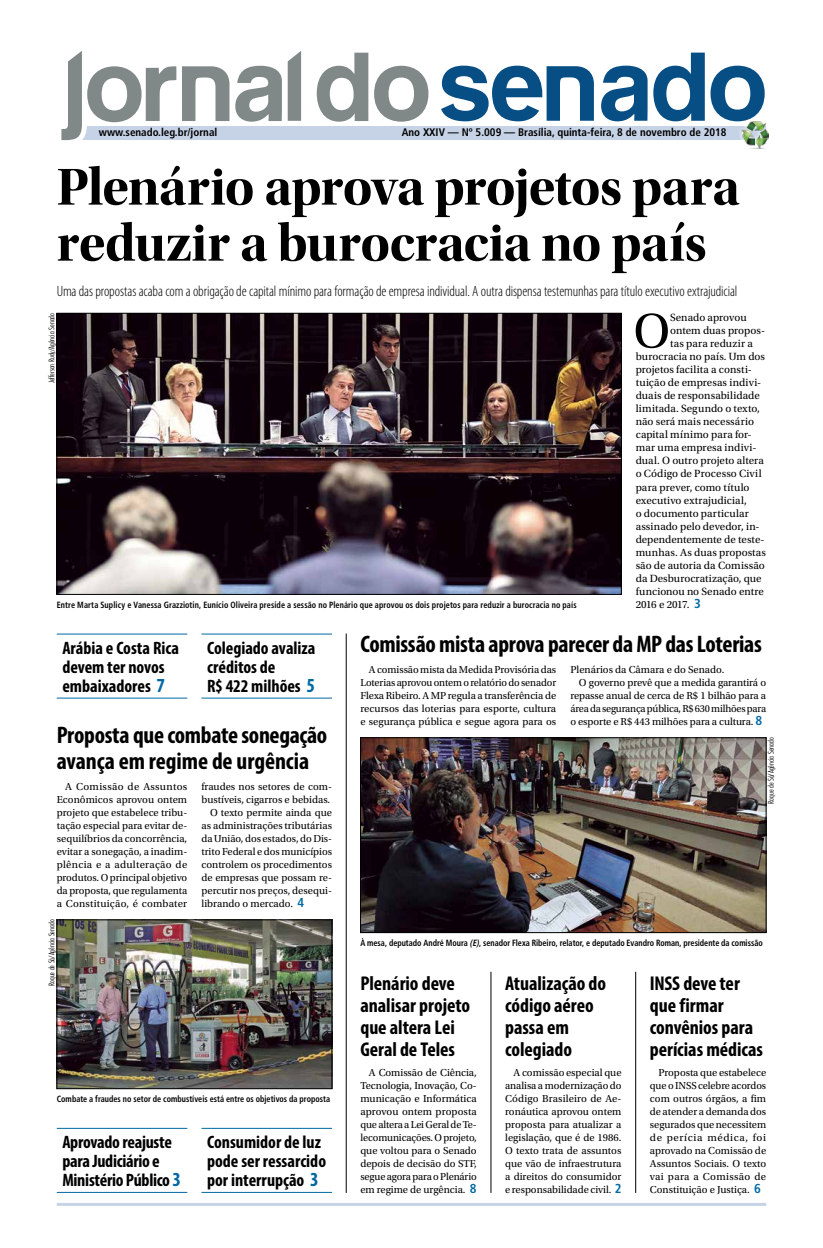
<style>
.page{position:relative;width:823px;height:1248px;background:#fff}
.page>*{position:absolute;margin:0;border:0;box-sizing:border-box;transform-origin:0 0}
.t1{font:54px/56px "Utopia Std Bold Disp";letter-spacing:-.015em;color:#000}
.t2{font:50.8px "Utopia Std";color:#000}
.t3{font:700 condensed 24px/26px "Myriad Pro";letter-spacing:-.01em;color:#000}
.t4{font:700 condensed 20px/22px "Myriad Pro";letter-spacing:-.005em;color:#000}
.t5{font:700 condensed 18px/19px "Myriad Pro";letter-spacing:-.005em;color:#000}
.t6{font:300 condensed 15px "Myriad Pro";letter-spacing:-.005em;color:#000}
.t7{font:11px "Utopia Std";letter-spacing:.005em;color:#000}
.t8{font:700 condensed 11px "Frutiger";color:#000}
.t9{font:11px "Utopia Std";letter-spacing:-.045em;color:#000}
.t10{font:10.6px/13px "Utopia Std";letter-spacing:-.005em;color:#000;text-align:justify}
.t11{font:700 condensed 9px "Frutiger";letter-spacing:.005em;color:#000;scale:.9 1}
.t12{font:300 condensed 8px "Futura BT";color:#000}
.s1{font-family:"Frutiger";font-weight:700;font-stretch:condensed;font-size:13px;color:#0069a4}
.s2{font-size:20px;color:#0069a4}
.s3{font-style:italic}
</style>
<div class="page">
<hr style="left:57px;top:1202px;width:708px;height:3px;background:#c6d2e6">
<div style="left:76px;top:126px;width:689px;height:13px;background:#c6d2e6"></div>
<svg style="left:182px;top:66px;width:47px;height:55px"></svg>
<svg style="left:316px;top:53px;width:52px;height:69px"></svg>
<svg style="left:374px;top:66px;width:54px;height:56px"></svg>
<svg style="left:235px;top:51px;width:66px;height:71px"></svg>
<svg style="left:653px;top:53px;width:51px;height:68px"></svg>
<svg style="left:710px;top:66px;width:54px;height:55px"></svg>
<svg style="left:441px;top:66px;width:152px;height:55px"></svg>
<svg style="left:601px;top:66px;width:46px;height:55px"></svg>
<svg style="left:61px;top:51px;width:115px;height:90px"></svg>
<div style="left:736px;top:118px;width:33px;height:33px;background:#fff;opacity:.75"></div>
<img style="left:740px;top:121px;width:28px;height:27px">
<img style="left:59px;top:315px;width:560px;height:277px">
<div style="left:57px;top:313px;width:564px;height:281px;border:1px solid #000"></div>
<img style="left:59px;top:921px;width:271px;height:165px">
<div style="left:57px;top:919px;width:275px;height:169px;border:1px solid #000"></div>
<img style="left:362px;top:739px;width:401px;height:191px">
<div style="left:360px;top:737px;width:405px;height:195px;border:1px solid #000"></div>
<hr style="left:57px;top:697px;width:130px;height:1px;background:#0069a4">
<hr style="left:201px;top:697px;width:131px;height:1px;background:#0069a4">
<hr style="left:57px;top:633px;width:130px;height:1px;background:#0069a4">
<hr style="left:201px;top:633px;width:131px;height:1px;background:#0069a4">
<hr style="left:57px;top:1191px;width:130px;height:1px;background:#0069a4">
<hr style="left:201px;top:1191px;width:131px;height:1px;background:#0069a4">
<hr style="left:57px;top:1127px;width:130px;height:1px;background:#0069a4">
<hr style="left:201px;top:1127px;width:131px;height:1px;background:#0069a4">
<hr style="left:345px;top:633px;width:1px;height:559px;background:#000">
<hr style="left:490px;top:971px;width:1px;height:221px;background:#000">
<hr style="left:634px;top:971px;width:1px;height:221px;background:#000">
<p class="t8" style="left:99px;top:126px;width:120px">www.senado.leg.br/jornal</p>
<p class="t8" style="left:401px;top:126px;width:326px">Ano XXIV — Nº 5.009 — Brasília, quinta-feira, 8 de novembro de 2018</p>
<h1 class="t1" style="left:57px;top:159px;width:684px">Plenário aprova projetos para reduzir a burocracia no país</h1>
<h3 class="t6" style="left:57px;top:282px;width:681px">Uma das propostas acaba com a obrigação de capital mínimo para formação de empresa individual. A outra dispensa testemunhas para título executivo extrajudicial</h3>
<h2 class="t2" style="left:633px;top:303px;width:38px">O</h2>
<p class="t7" style="left:669px;top:312px;width:78px">Senado aprovou</p>
<p class="t12" style="left:47px;top:383px;width:72px;rotate:-90deg">Jefferson Rudy/Agência Senado</p>
<p class="t7" style="left:669px;top:325px;width:96px">ontem duas propos-</p>
<p class="t7" style="left:669px;top:338px;width:84px">tas para reduzir a</p>
<p class="t7" style="left:635px;top:351px;width:131px">burocracia no país. Um dos</p>
<p class="t7" style="left:635px;top:364px;width:118px">projetos facilita a consti-</p>
<p class="t7" style="left:635px;top:377px;width:127px">tuição de empresas indivi-</p>
<p class="t7" style="left:635px;top:390px;width:125px">duais de responsabilidade</p>
<p class="t7" style="left:635px;top:403px;width:126px">limitada. Segundo o texto,</p>
<p class="t7" style="left:635px;top:416px;width:120px">não será mais necessário</p>
<p class="t7" style="left:635px;top:429px;width:117px">capital mínimo para for-</p>
<p class="t7" style="left:635px;top:442px;width:122px">mar uma empresa indivi-</p>
<p class="t7" style="left:635px;top:455px;width:130px">dual. O outro projeto altera</p>
<p class="t7" style="left:635px;top:468px;width:127px">o Código de Processo Civil</p>
<p class="t7" style="left:635px;top:481px;width:115px">para prever, como título</p>
<p class="t7" style="left:635px;top:494px;width:112px">executivo extrajudicial,</p>
<p class="t7" style="left:635px;top:507px;width:115px">o documento particular</p>
<p class="t7" style="left:635px;top:520px;width:125px">assinado pelo devedor, in-</p>
<p class="t7" style="left:635px;top:533px;width:130px">dependentemente de teste-</p>
<p class="t7" style="left:635px;top:546px;width:132px">munhas. As duas propostas</p>
<p class="t7" style="left:635px;top:559px;width:131px">são de autoria da Comissão</p>
<p class="t7" style="left:635px;top:572px;width:127px">da Desburocratização, que</p>
<p class="t7" style="left:635px;top:585px;width:130px">funcionou no Senado entre</p>
<p class="t11" style="left:57px;top:599px;width:578px">Entre Marta Suplicy e Vanessa Grazziotin, Eunício Oliveira preside a sessão no Plenário que aprovou os dois projetos para reduzir a burocracia no país</p>
<p class="t9" style="left:635px;top:598px;width:67px">2016 e 2017. <span class="s1">3</span></p>
<h3 class="t5" style="left:62px;top:638px;width:118px">Arábia e Costa Rica devem ter novos embaixadores <span class="s2">7</span></h3>
<h3 class="t5" style="left:207px;top:638px;width:110px">Colegiado avaliza créditos de<br>R$ 422 milhões <span class="s2">5</span></h3>
<h3 class="t3" style="left:360px;top:630px;width:402px">Comissão mista aprova parecer da MP das Loterias</h3>
<p class="t10" style="left:360px;top:662px;width:197px;text-indent:9px">A comissão mista da Medida Provisória das Loterias aprovou ontem o relatório do senador Flexa Ribeiro. A MP regula a transferência de recursos das loterias para esporte, cultura e segurança pública e segue agora para os</p>
<p class="t10" style="left:570px;top:662px;width:155px">Plenários da Câmara e do Senado.</p>
<p class="t10" style="left:578px;top:675px;width:189px">O governo prevê que a medida garantirá o</p>
<p class="t10" style="left:570px;top:688px;width:197px">repasse anual de cerca de R$ 1 bilhão para a</p>
<p class="t10" style="left:570px;top:701px;width:197px">área da segurança pública, R$ 630 milhões para</p>
<p class="t10" style="left:570px;top:714px;width:193px">o esporte e R$ 443 milhões para a cultura. <span class="s1">8</span></p>
<h3 class="t3" style="left:57px;top:721px;width:272px">Proposta que combate sonegação avança em regime de urgência</h3>
<p class="t12" style="left:765px;top:803px;width:68px;rotate:-90deg">Roque de Sá/Agência Senado</p>
<p class="t10" style="left:57px;top:779px;width:132px;text-indent:9px">A Comissão de Assuntos Econômicos aprovou ontem projeto que estabelece tribu&shy;tação especial para evitar de&shy;sequilíbrios da concorrência, evitar a sonegação, a inadim&shy;plência e a adulteração de produtos. O principal objetivo da proposta, que regulamenta a Constituição, é combater</p>
<p class="t10" style="left:201px;top:779px;width:132px">fraudes nos setores de com-</p>
<p class="t10" style="left:201px;top:792px;width:130px">bustíveis, cigarros e bebidas.</p>
<p class="t10" style="left:210px;top:805px;width:123px">O texto permite ainda que</p>
<p class="t10" style="left:201px;top:818px;width:132px">as administrações tributárias</p>
<p class="t10" style="left:201px;top:831px;width:132px">da União, dos estados, do Dis-</p>
<p class="t10" style="left:201px;top:844px;width:132px">trito Federal e dos municípios</p>
<p class="t10" style="left:201px;top:857px;width:132px">controlem os procedimentos</p>
<p class="t10" style="left:201px;top:870px;width:132px">de empresas que possam re-</p>
<p class="t10" style="left:201px;top:883px;width:132px">percutir nos preços, desequi-</p>
<p class="t10" style="left:201px;top:896px;width:104px">librando o mercado. <span class="s1">4</span></p>
<p class="t12" style="left:47px;top:985px;width:68px;rotate:-90deg">Roque de Sá/Agência Senado</p>
<p class="t11" style="left:57px;top:1093px;width:305px">Combate a fraudes no setor de combustíveis está entre os objetivos da proposta</p>
<h3 class="t5" style="left:62px;top:1132px;width:120px">Aprovado reajuste para Judiciário e<br>Ministério Público <span class="s2">3</span></h3>
<h3 class="t5" style="left:207px;top:1132px;width:120px">Consumidor de luz pode ser ressarcido por interrupção <span class="s2">3</span></h3>
<p class="t11" style="left:360px;top:937px;width:448px">À mesa, deputado André Moura <span class="s3">(E)</span>, senador Flexa Ribeiro, relator, e deputado Evandro Roman, presidente da comissão</p>
<h3 class="t4" style="left:360px;top:971px;width:111px">Plenário deve analisar projeto que altera Lei<br>Geral de Teles</h3>
<h3 class="t4" style="left:505px;top:971px;width:102px">Atualização do código aéreo passa em colegiado</h3>
<h3 class="t4" style="left:649px;top:971px;width:115px">INSS deve ter que firmar convênios para perícias médicas</h3>
<p class="t10" style="left:360px;top:1065px;width:118px;text-indent:9px">A Comissão de Ciência, Tecnologia, Inovação, Co&shy;municação e Informática aprovou ontem proposta que altera a Lei Geral de Te&shy;lecomunicações. O projeto, que voltou para o Senado depois de decisão do STF, segue agora para o Plenário em regime de urgência. <span class="s1">8</span></p>
<p class="t10" style="left:505px;top:1065px;width:118px;text-indent:9px">A comissão especial que analisa a modernização do Código Brasileiro de Ae&shy;ronáutica aprovou ontem proposta para atualizar a legislação, que é de 1986.<br>O texto trata de assuntos que vão de infraestrutura a direitos do consumidor e responsabilidade civil. <span class="s1">2</span></p>
<p class="t10" style="left:649px;top:1065px;width:118px;text-indent:9px">Proposta que estabelece que o INSS celebre acordos com outros órgãos, a fim de atender a demanda dos segurados que necessitem de perícia médica, foi aprovado na Comissão de Assuntos Sociais. O texto vai para a Comissão de Constituição e Justiça. <span class="s1">6</span></p>
</div>
